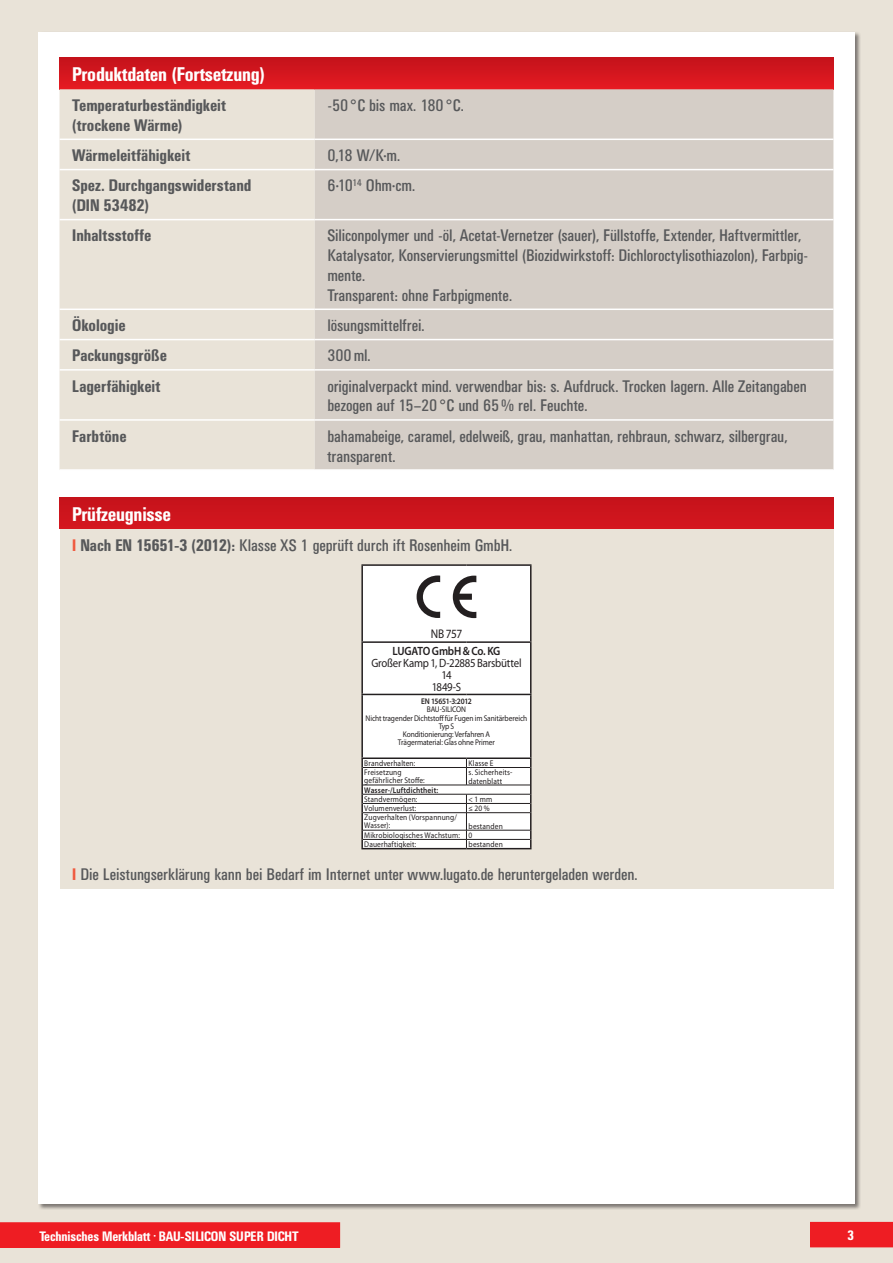
<style>
.page{position:relative;width:893px;height:1263px;background:#e9e3d8}
.page>*{position:absolute;margin:0;border:0;box-sizing:border-box;transform-origin:0 0}
.t1{font:500 condensed 19.5px "UN11";color:#fff}
.t2{font:condensed 16.5px/19.8px "UN11";color:#57585a}
.t3{font:500 condensed 16.5px/19.8px "UN11";letter-spacing:.005em;color:#57585a}
.t4{font:500 condensed 13.5px "UN11";color:#fff}
.t5{font:12.6px "Myriad Pro";color:#231f20;scale:.9 1}
.t6{font:12px/12px "Myriad Pro";letter-spacing:-.02em;color:#231f20;text-align:center;scale:.9 1}
.t7{font:600 12px "Myriad Pro";letter-spacing:-.025em;color:#231f20;scale:.9 1}
.t8{font:8.25px/8.2px "Myriad Pro";letter-spacing:.015em;color:#231f20;scale:.9 1}
.t9{font:8.25px/8.2px "Myriad Pro";letter-spacing:-.01em;color:#231f20;text-align:center;scale:.9 1}
.t10{font:600 8.25px "Myriad Pro";letter-spacing:.015em;color:#231f20;scale:.9 1}
.t11{font:600 8.25px "Myriad Pro";letter-spacing:-.035em;color:#231f20;scale:.9 1}
.s1{font-family:"Univers"}
.s2{font-weight:500;color:#f0593e}
.s3{font-weight:500}
</style>
<div class="page">
<div style="left:38px;top:32px;width:817px;height:1171px;background:#fff"></div>
<div style="left:810px;top:1222px;width:83px;height:25px;background:#ee1d23"></div>
<div style="left:0;top:1222px;width:340px;height:26px;background:#ee1d23"></div>
<div style="left:60px;top:57px;width:773px;height:32px;background:linear-gradient(to bottom,#c3121a,#e51b22)"></div>
<div style="left:60px;top:89px;width:255px;height:380px;background:#e9e3d8"></div>
<div style="left:315px;top:89px;width:518px;height:380px;background:#d5cec7"></div>
<hr style="left:60px;top:309px;width:255px;height:1px;background:#fff">
<hr style="left:315px;top:309px;width:518px;height:1px;background:#fff">
<hr style="left:60px;top:339px;width:255px;height:1px;background:#fff">
<hr style="left:315px;top:339px;width:518px;height:1px;background:#fff">
<hr style="left:60px;top:369px;width:255px;height:2px;background:#fff">
<hr style="left:315px;top:369px;width:518px;height:2px;background:#fff">
<hr style="left:60px;top:419px;width:255px;height:2px;background:#fff">
<hr style="left:315px;top:419px;width:518px;height:2px;background:#fff">
<hr style="left:60px;top:139px;width:255px;height:1px;background:#fff">
<hr style="left:315px;top:139px;width:518px;height:1px;background:#fff">
<hr style="left:60px;top:169px;width:255px;height:1px;background:#fff">
<hr style="left:315px;top:169px;width:518px;height:1px;background:#fff">
<hr style="left:60px;top:219px;width:255px;height:1px;background:#fff">
<hr style="left:315px;top:219px;width:518px;height:1px;background:#fff">
<div style="left:60px;top:497px;width:773px;height:32px;background:#cd151d"></div>
<div style="left:60px;top:529px;width:773px;height:360px;background:#e9e3d8"></div>
<div style="left:363px;top:566px;width:167px;height:282px;background:#fff"></div>
<hr style="left:361px;top:564px;width:105px;height:2px;background:#231f20">
<hr style="left:361px;top:566px;width:2px;height:75px;background:#231f20">
<hr style="left:466px;top:564px;width:65px;height:2px;background:#231f20">
<hr style="left:530px;top:566px;width:1px;height:75px;background:#231f20">
<hr style="left:361px;top:641px;width:105px;height:2px;background:#231f20">
<hr style="left:361px;top:643px;width:2px;height:51px;background:#231f20">
<hr style="left:466px;top:641px;width:65px;height:2px;background:#231f20">
<hr style="left:530px;top:643px;width:1px;height:51px;background:#231f20">
<hr style="left:361px;top:694px;width:105px;height:1px;background:#231f20">
<hr style="left:361px;top:695px;width:2px;height:62px;background:#231f20">
<hr style="left:466px;top:694px;width:65px;height:1px;background:#231f20">
<hr style="left:530px;top:695px;width:1px;height:62px;background:#231f20">
<hr style="left:361px;top:757px;width:105px;height:2px;background:#231f20">
<hr style="left:466px;top:757px;width:65px;height:2px;background:#231f20">
<hr style="left:361px;top:848px;width:105px;height:1px;background:#231f20">
<hr style="left:466px;top:848px;width:65px;height:1px;background:#231f20">
<svg style="left:361px;top:759px;width:2px;height:89px"></svg>
<svg style="left:530px;top:759px;width:1px;height:89px"></svg>
<hr style="left:363px;top:767px;width:103px;height:1px;background:#231f20">
<hr style="left:466px;top:767px;width:64px;height:1px;background:#231f20">
<svg style="left:466px;top:759px;width:1px;height:26px"></svg>
<hr style="left:363px;top:785px;width:103px;height:1px;background:#231f20">
<hr style="left:466px;top:785px;width:64px;height:1px;background:#231f20">
<hr style="left:363px;top:794px;width:103px;height:1px;background:#231f20">
<hr style="left:466px;top:794px;width:64px;height:1px;background:#231f20">
<hr style="left:363px;top:803px;width:103px;height:1px;background:#231f20">
<hr style="left:466px;top:803px;width:64px;height:1px;background:#231f20">
<hr style="left:363px;top:812px;width:103px;height:1px;background:#231f20">
<hr style="left:466px;top:812px;width:64px;height:1px;background:#231f20">
<hr style="left:363px;top:830px;width:103px;height:1px;background:#231f20">
<hr style="left:466px;top:830px;width:64px;height:1px;background:#231f20">
<hr style="left:363px;top:839px;width:103px;height:1px;background:#231f20">
<hr style="left:466px;top:839px;width:64px;height:1px;background:#231f20">
<svg style="left:466px;top:794px;width:1px;height:54px"></svg>
<svg style="left:417px;top:575px;width:23px;height:43px"></svg>
<svg style="left:453px;top:576px;width:23px;height:42px"></svg>
<p class="t1" style="left:72px;top:63px;width:194px">Produktdaten (Fortsetzung)</p>
<p class="t3" style="left:72px;top:95px;width:155px">Temperaturbeständigkeit (trockene Wärme)</p>
<p class="t2" style="left:327px;top:95px;width:138px">-50 <span class="s1">°</span>C bis max. 180 <span class="s1">°</span>C.</p>
<p class="t3" style="left:72px;top:145px;width:119px">Wärmeleitfähigkeit</p>
<p class="t2" style="left:327px;top:145px;width:74px">0,18 W/K·m.</p>
<p class="t3" style="left:72px;top:175px;width:180px">Spez. Durchgangswiderstand (DIN 53482)</p>
<p class="t2" style="left:327px;top:176px;width:89px">6·10<sup>14</sup> Ohm·cm.</p>
<p class="t3" style="left:72px;top:225px;width:81px">Inhaltsstoffe</p>
<p class="t2" style="left:327px;top:226px;width:482px">Siliconpolymer und -öl, Acetat-Vernetzer (sauer), Füllstoffe, Extender, Haftvermittler, Katalysator, Konservierungsmittel (Biozidwirkstoff: Dichloroctylisothiazolon), Farbpig&shy;mente.<br>Transparent: ohne Farbpigmente.</p>
<p class="t3" style="left:72px;top:315px;width:55px">Ökologie</p>
<p class="t2" style="left:327px;top:315px;width:98px">lösungsmittelfrei.</p>
<p class="t3" style="left:72px;top:345px;width:96px">Packungsgröße</p>
<p class="t2" style="left:327px;top:346px;width:44px">300ml.</p>
<p class="t3" style="left:72px;top:376px;width:89px">Lagerfähigkeit</p>
<p class="t2" style="left:327px;top:376px;width:481px">originalverpackt mind. verwendbar bis: s. Aufdruck. Trocken lagern. Alle Zeitangaben bezogen auf 15–20 <span class="s1">°</span>C und 65% rel. Feuchte.</p>
<p class="t3" style="left:72px;top:426px;width:56px">Farbtöne</p>
<p class="t2" style="left:327px;top:426px;width:461px">bahamabeige, caramel, edelweiß, grau, manhattan, rehbraun, schwarz, silbergrau, transparent.</p>
<p class="t1" style="left:72px;top:503px;width:100px">Prüfzeugnisse</p>
<p class="t2" style="left:72px;top:535px;width:441px"><span class="s2">I</span> <span class="s3">Nach EN 15651-3 (2012):</span> Klasse XS 1 geprüft durch ift Rosenheim GmbH.</p>
<p class="t5" style="left:431px;top:626px;width:36px">NB 757</p>
<p class="t7" style="left:393px;top:643px;width:121px">LUGATO GmbH &amp; Co. KG</p>
<p class="t6" style="left:371px;top:656px;width:168px">Großer Kamp 1, D-22885 Barsbüttel<br>14<br>1849-S</p>
<p class="t11" style="left:421px;top:696px;width:58px">EN 15651-3:2012</p>
<p class="t9" style="left:366px;top:705px;width:181px">BAU-SILICON<br>Nicht tragender Dichtstoff für Fugen im Sanitärbereich<br>Typ S<br>Konditionierung: Verfahren A<br>Trägermaterial: Glas ohne Primer</p>
<p class="t8" style="left:364px;top:759px;width:58px">Brandverhalten:</p>
<p class="t8" style="left:469px;top:759px;width:29px">Klasse E</p>
<p class="t8" style="left:364px;top:768px;width:69px">Freisetzung gefährlicher Stoffe:</p>
<p class="t8" style="left:469px;top:768px;width:50px">s. Sicherheits&shy;datenblatt</p>
<p class="t10" style="left:364px;top:785px;width:84px">Wasser-/Luftdichtheit:</p>
<p class="t8" style="left:364px;top:795px;width:61px">Standvermögen:</p>
<p class="t8" style="left:469px;top:795px;width:28px">&lt; 1 mm</p>
<p class="t8" style="left:364px;top:804px;width:59px">Volumenverlust:</p>
<p class="t8" style="left:469px;top:804px;width:25px">≤ 20 %</p>
<p class="t8" style="left:364px;top:813px;width:105px">Zugverhalten (Vorspannung/<br>Wasser):</p>
<p class="t8" style="left:364px;top:821px;width:155px;line-height:9px;text-indent:104px">bestanden<br>Mikrobiologisches Wachstum: 0<br>Dauerhaftigkeit:</p>
<p class="t8" style="left:469px;top:840px;width:40px">bestanden</p>
<p class="t2" style="left:72px;top:864px;width:567px"><span class="s2">I</span> Die Leistungserklärung kann bei Bedarf im Internet unter www.lugato.de heruntergeladen werden.</p>
<p class="t4" style="left:39px;top:1228px;width:261px">Technisches Merkblatt <sup>•</sup> BAU-SILICON SUPER DICHT</p>
<p class="t4" style="left:847px;top:1227px;width:8px">3</p>
</div>
